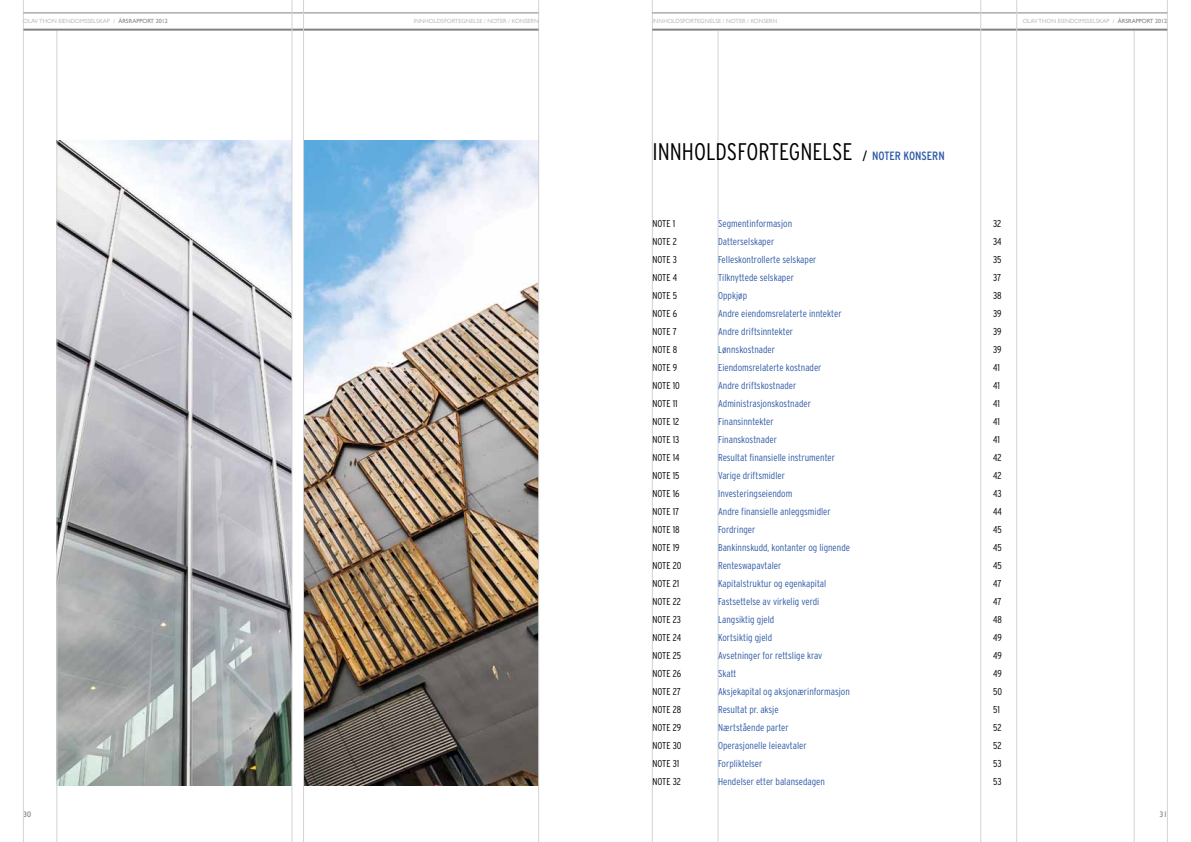
<style>
.page{position:relative;width:1191px;height:842px;background:#fff}
.page>*{position:absolute;margin:0;border:0;box-sizing:border-box;transform-origin:0 0}
.t1{font:300 condensed 24px "Interstate";color:#000}
.t2{font:condensed 12px "Interstate";color:#2e59a6}
.t3{font:300 condensed 10px/18px "Interstate";color:#2e59a6}
.t4{font:300 condensed 10px/18px "Interstate";letter-spacing:-.025em;color:#000}
.t5{font:300 condensed 10px/18px "Interstate";color:#000}
.t6{font:8px "Gill Sans";color:#808285}
.t7{font:6px "Gill Sans";color:#bcbec0}
.s1{color:#808285}
.s2{font-weight:300;font-size:24px;color:#000}
.s3{color:#000}
</style>
<div class="page">
<img style="left:58px;top:140px;width:234px;height:645px">
<img style="left:304px;top:140px;width:234px;height:645px">
<hr style="left:652px;top:0;width:1px;height:842px;background:#d1d3d4">
<hr style="left:1134px;top:31px;width:1px;height:811px;background:#d1d3d4">
<hr style="left:1167px;top:0;width:1px;height:842px;background:#d1d3d4">
<hr style="left:652px;top:29px;width:515px;height:2px;background:#808285">
<hr style="left:652px;top:13px;width:515px;height:1px;background:#808285">
<hr style="left:980px;top:0;width:1px;height:842px;background:#d1d3d4">
<hr style="left:1016px;top:0;width:1px;height:842px;background:#d1d3d4">
<hr style="left:718px;top:31px;width:1px;height:811px;background:#d1d3d4">
<hr style="left:538px;top:0;width:1px;height:842px;background:#d1d3d4">
<hr style="left:23px;top:0;width:1px;height:842px;background:#d1d3d4">
<hr style="left:57px;top:31px;width:1px;height:811px;background:#d1d3d4">
<hr style="left:23px;top:29px;width:515px;height:2px;background:#808285">
<hr style="left:23px;top:13px;width:515px;height:1px;background:#808285">
<hr style="left:292px;top:0;width:1px;height:842px;background:#d1d3d4">
<hr style="left:303px;top:0;width:1px;height:842px;background:#d1d3d4">
<p class="t7" style="left:23px;top:17px;width:146px">OLAV THON EIENDOMSSELSKAP / <span class="s1">ÅRSRAPPORT 2012</span></p>
<p class="t7" style="left:414px;top:17px;width:127px">INNHOLDSFORTEGNELSE / NOTER / KONSERN</p>
<p class="t7" style="left:652px;top:17px;width:127px">INNHOLDSFORTEGNELSE / NOTER / KONSERN</p>
<p class="t7" style="left:1022px;top:17px;width:146px">OLAV THON EIENDOMSSELSKAP / <span class="s1">ÅRSRAPPORT 2012</span></p>
<h1 class="t1" style="left:652px;top:138px;width:117px">Innholdsforteg</h1>
<p class="t2" style="left:800px;top:149px;width:146px"><span class="s2">nelse</span> <span class="s3">/</span> NOTER KONSERN</p>
<p class="t4" style="left:652px;top:214px;width:31px">Note 1<br>Note 2<br>Note 3<br>Note 4<br>Note 5<br>Note 6<br>Note 7<br>Note 8<br>Note 9<br>Note 10<br>Note 11<br>Note 12<br>Note 13<br>Note 14<br>Note 15<br>Note 16<br>Note 17<br>Note 18<br>Note 19<br>Note 20<br>Note 21<br>Note 22<br>Note 23<br>Note 24<br>Note 25<br>Note 26<br>Note 27<br>Note 28<br>Note 29<br>Note 30<br>Note 31<br>Note 32</p>
<p class="t3" style="left:718px;top:214px;width:133px">Segmentinformasjon<br>Datterselskaper<br>Felleskontrollerte selskaper<br>Tilknyttede selskaper<br>Oppkjøp<br>Andre eiendomsrelaterte inntekter<br>Andre driftsinntekter<br>Lønnskostnader<br>Eiendomsrelaterte kostnader<br>Andre driftskostnader<br>Administrasjonskostnader<br>Finansinntekter<br>Finanskostnader<br>Resultat finansielle instrumenter<br>Varige driftsmidler<br>Investeringseiendom<br>Andre finansielle anleggsmidler<br>Fordringer<br>Bankinnskudd, kontanter og lignende<br>Renteswapavtaler<br>Kapitalstruktur og egenkapital<br>Fastsettelse av virkelig verdi<br>Langsiktig gjeld<br>Kortsiktig gjeld<br>Avsetninger for rettslige krav<br>Skatt<br>Aksjekapital og aksjonærinformasjon<br>Resultat pr. aksje<br>Nærtstående parter<br>Operasjonelle leieavtaler<br>Forpliktelser<br>Hendelser etter balansedagen</p>
<p class="t5" style="left:993px;top:214px;width:11px">32<br>34<br>35<br>37<br>38<br>39<br>39<br>39<br>41<br>41<br>41<br>41<br>41<br>42<br>42<br>43<br>44<br>45<br>45<br>45<br>47<br>47<br>48<br>49<br>49<br>49<br>50<br>51<br>52<br>52<br>53<br>53</p>
<p class="t6" style="left:23px;top:810px;width:9px">30</p>
<p class="t6" style="left:1159px;top:810px;width:9px">31</p>
</div>
